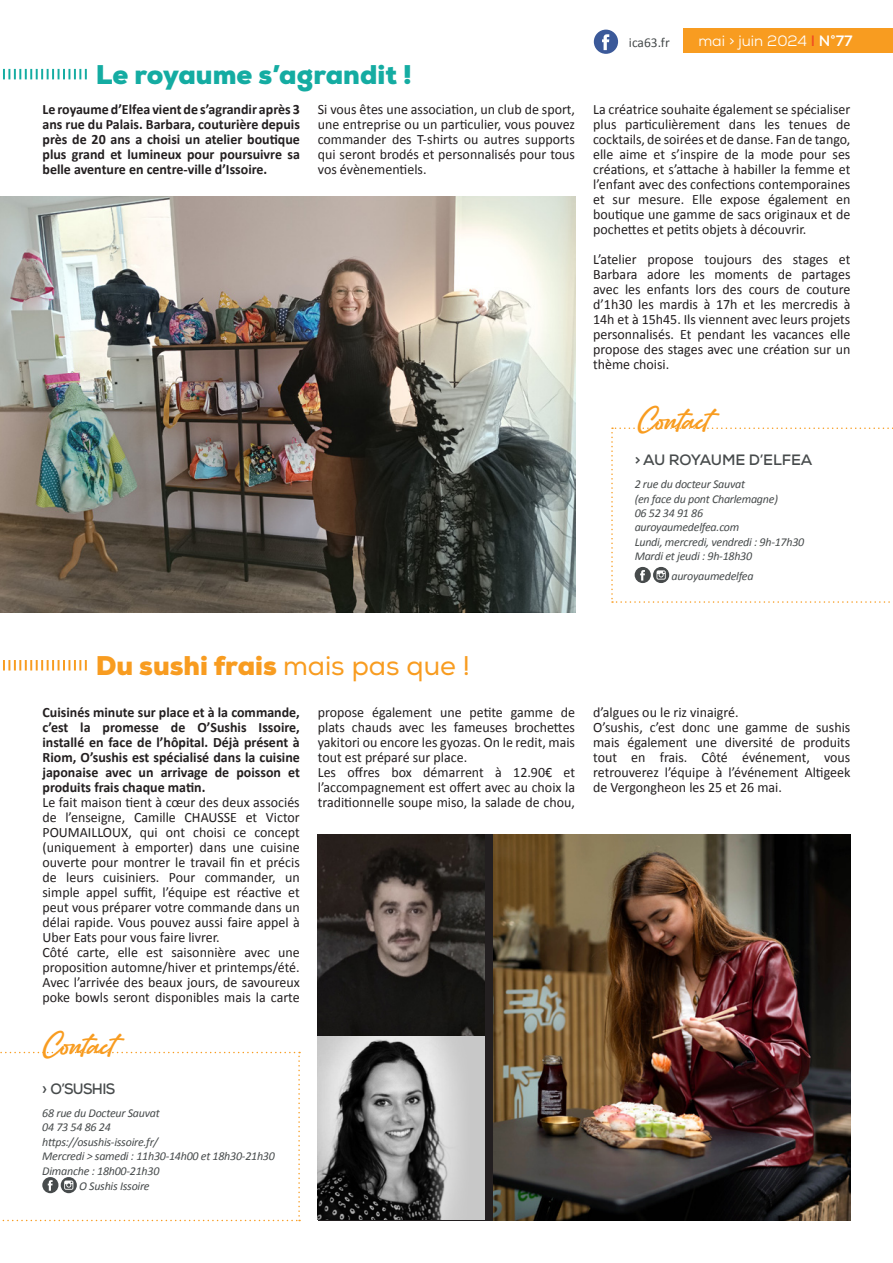
<style>
.page{position:relative;width:893px;height:1263px;background:#fff}
.page>*{position:absolute;margin:0;border:0;box-sizing:border-box;transform-origin:0 0}
.titre{font:900 27px "Nexa";color:#f89c20}
.titre-2{font:900 27px "Nexa";color:#14aca2}
.t1{font:27px "Amertha PERSONALUSEONLY";color:#f89c20}
.t2{font:15px "Nexa";color:#fff}
.ENSEIGNE{font:700 15px "Nexa";letter-spacing:-.005em;color:#474b4c}
.ENSEIGNE-2{font:700 15px "Nexa";letter-spacing:-.035em;color:#474b4c}
.Texte_courant{font:14.25px/15px "Calibri";color:#231f20;text-align:justify}
.Texte_courant-2{font:700 14.25px/15px "Calibri";color:#231f20;text-align:justify}
.t3{font:13.5px "Calibri";color:#474b4c}
.Coordonnées{font:italic 12px/14.4px "Calibri";letter-spacing:-.02em;color:#474b4c}
.ENSEIGNE-3{font:italic 12px "Calibri";letter-spacing:-.02em;color:#474b4c}
.s1{font-weight:700;color:#f04d22}
.s2{font-weight:700}
.s3{font-weight:400}
</style>
<div class="page">
<div style="left:684px;top:29px;width:209px;height:24px;background:#f89c20"></div>
<div style="left:594px;top:30px;width:24px;height:24px;background:#3b5999;border-radius:50%"></div>
<svg style="left:602px;top:34px;width:7px;height:16px"></svg>
<svg style="left:3px;top:69px;width:84px;height:10px"></svg>
<svg style="left:611px;top:427px;width:282px;height:176px"></svg>
<img style="left:0;top:197px;width:575px;height:415px">
<svg style="left:3px;top:660px;width:84px;height:10px"></svg>
<svg style="left:0;top:1052px;width:300px;height:169px"></svg>
<img style="left:494px;top:834px;width:356px;height:386px">
<img style="left:318px;top:834px;width:167px;height:202px">
<div style="left:318px;top:1036px;width:167px;height:184px;background:#c8c8c8"></div>
<img style="left:318px;top:1036px;width:140px;height:184px">
<p class="titre-2" style="left:96px;top:57px;width:318px">Le royaume s’agrandit !</p>
<p class="t3" style="left:629px;top:34px;width:42px">ica63.fr</p>
<p class="t2" style="left:698px;top:31px;width:156px">mai &gt; juin 2024 <span class="s1">I</span> <span class="s2">N°77</span></p>
<p class="Texte_courant-2" style="left:43px;top:101px;width:259px">Le royaume d’Elfea vient de s’agrandir après 3 ans rue du Palais. Barbara, couturière depuis près de 20 ans a choisi un atelier boutique plus grand et lumineux pour poursuivre sa belle aventure en centre-ville d’Issoire.</p>
<p class="Texte_courant" style="left:318px;top:101px;width:259px">Si vous êtes une association, un club de sport, une entreprise ou un particulier, vous pouvez commander des T-shirts ou autres supports qui seront brodés et personnalisés pour tous vos évènementiels.</p>
<p class="Texte_courant" style="left:593px;top:101px;width:259px">La créatrice souhaite également se spécialiser plus particulièrement dans les tenues de cocktails, de soirées et de danse. Fan de tango, elle aime et s’inspire de la mode pour ses créations, et s’attache à habiller la femme et l’enfant avec des confections contemporaines et sur mesure. Elle expose également en boutique une gamme de sacs originaux et de pochettes et petits objets à découvrir.</p>
<p class="Texte_courant" style="left:593px;top:251px;width:259px">L’atelier propose toujours des stages et Barbara adore les moments de partages avec les enfants lors des cours de couture d’1h30 les mardis à 17h et les mercredis à 14h et à 15h45. Ils viennent avec leurs projets personnalisés. Et pendant les vacances elle propose des stages avec une création sur un thème choisi.</p>
<p class="t1" style="left:637px;top:397px;width:76px">Contact</p>
<p class="ENSEIGNE" style="left:635px;top:450px;width:179px">&gt; AU ROYAUME D’ELFEA</p>
<p class="Coordonnées" style="left:635px;top:476px;width:145px">2 rue du docteur Sauvat<br>(en face du pont Charlemagne)</p>
<p class="Coordonnées" style="left:635px;top:505px;width:70px">06 52 34 91 86</p>
<p class="Coordonnées" style="left:635px;top:520px;width:106px">auroyaumedelfea.com</p>
<p class="Coordonnées" style="left:635px;top:534px;width:171px">Lundi, mercredi, vendredi : 9h-17h30</p>
<p class="Coordonnées" style="left:635px;top:548px;width:119px">Mardi et jeudi : 9h-18h30</p>
<p class="Coordonnées" style="left:671px;top:568px;width:84px">auroyaumedelfea</p>
<p class="titre" style="left:96px;top:648px;width:376px">Du sushi frais <span class="s3">mais pas que !</span></p>
<p class="Texte_courant-2" style="left:43px;top:704px;width:259px">Cuisinés minute sur place et à la commande, c’est la promesse de O’Sushis Issoire, installé en face de l’hôpital. Déjà présent à Riom, O’sushis est spécialisé dans la cuisine japonaise avec un arrivage de poisson et produits frais chaque matin.</p>
<p class="Texte_courant" style="left:43px;top:794px;width:259px">Le fait maison tient à cœur des deux associés de l’enseigne, Camille CHAUSSE et Victor POUMAILLOUX, qui ont choisi ce concept (uniquement à emporter) dans une cuisine ouverte pour montrer le travail fin et précis de leurs cuisiniers. Pour commander, un simple appel suffit, l’équipe est réactive et peut vous préparer votre commande dans un délai rapide. Vous pouvez aussi faire appel à Uber Eats pour vous faire livrer.</p>
<p class="Texte_courant" style="left:43px;top:944px;width:259px">Côté carte, elle est saisonnière avec une proposition automne/hiver et printemps/été.<br>Avec l’arrivée des beaux jours, de savoureux poke bowls seront disponibles mais la carte</p>
<p class="t1" style="left:41px;top:1022px;width:76px">Contact</p>
<p class="ENSEIGNE-2" style="left:42px;top:1079px;width:75px">› O’SUSHIS</p>
<p class="ENSEIGNE-3" style="left:42px;top:1105px;width:119px">68 rue du Docteur Sauvat</p>
<p class="Coordonnées" style="left:42px;top:1120px;width:70px">04 73 54 86 24</p>
<p class="Coordonnées" style="left:42px;top:1134px;width:117px">https://osushis-issoire.fr/</p>
<p class="Coordonnées" style="left:42px;top:1148px;width:234px">Mercredi &gt; samedi : 11h30-14h00 et 18h30-21h30<br>Dimanche : 18h00-21h30</p>
<p class="Coordonnées" style="left:79px;top:1178px;width:72px">O Sushis Issoire</p>
<p class="Texte_courant" style="left:318px;top:704px;width:259px">propose également une petite gamme de plats chauds avec les fameuses brochettes yakitori ou encore les gyozas. On le redit, mais tout est préparé sur place.</p>
<p class="Texte_courant" style="left:318px;top:764px;width:259px">Les offres box démarrent à 12.90€ et l’accompagnement est offert avec au choix la traditionnelle soupe miso, la salade de chou,</p>
<p class="Texte_courant" style="left:593px;top:704px;width:147px">d’algues ou le riz vinaigré.</p>
<p class="Texte_courant" style="left:593px;top:719px;width:259px">O’sushis, c’est donc une gamme de sushis mais également une diversité de produits tout en frais. Côté événement, vous retrouverez l’équipe à l’événement Altigeek de Vergongheon les 25 et 26 mai.</p>
</div>
